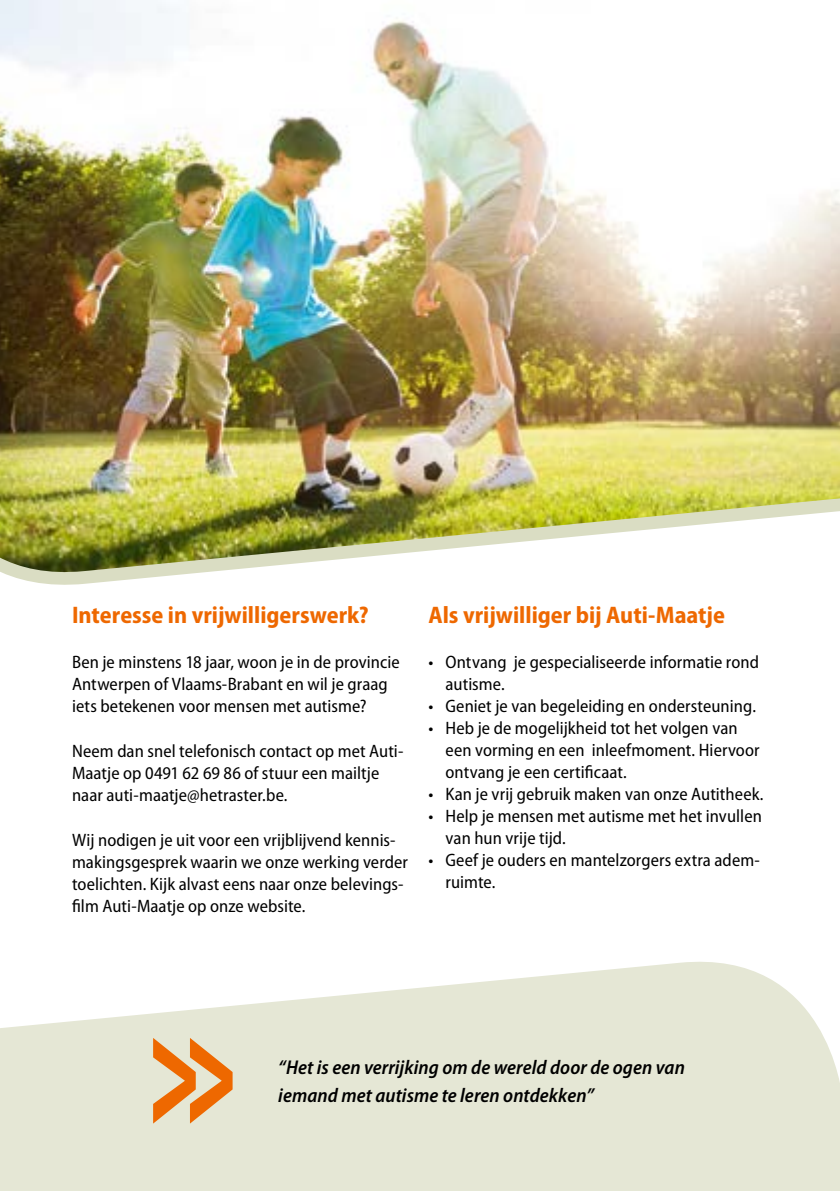
<style>
.page{position:relative;width:840px;height:1191px;background:#fff}
.page>*{position:absolute;margin:0;border:0;box-sizing:border-box;transform-origin:0 0}
.t1{font:700 semi-condensed 24px "Myriad Pro";color:#ee6800}
.t2{font:italic 600 semi-condensed 20px/28px "Myriad Pro";letter-spacing:.005em;color:#000}
.t3{font:semi-condensed 18px/22px "Myriad Pro";letter-spacing:.005em;color:#000}
</style>
<div class="page">
<svg style="left:0;top:961px;width:839px;height:230px;background:#e8eadb"></svg>
<img style="left:0;top:0;width:839px;height:585px">
<svg style="left:153px;top:1037px;width:79px;height:86px;background:#e8b079"></svg>
<h1 class="t1" style="left:72px;top:600px;width:298px">Interesse in vrijwilligerswerk?</h1>
<p class="t3" style="left:72px;top:651px;width:329px">Ben je minstens 18 jaar, woon je in de provincie<br>Antwerpen of Vlaams-Brabant en wil je graag iets betekenen voor mensen met autisme?</p>
<p class="t3" style="left:72px;top:739px;width:333px">Neem dan snel telefonisch contact op met Auti-<br>Maatje op 0491 62 69 86 of stuur een mailtje naar auti-maatje@hetraster.be.</p>
<p class="t3" style="left:72px;top:828px;width:337px">Wij nodigen je uit voor een vrijblijvend kennis&shy;makingsgesprek waarin we onze werking verder toelichten. Kijk alvast eens naar onze belevings&shy;film Auti-Maatje op onze website.</p>
<h1 class="t1" style="left:428px;top:600px;width:298px">Als vrijwilliger bij Auti-Maatje</h1>
<p class="t3" style="left:445px;top:651px;width:315px;text-indent:-17px">• Ontvang je gespecialiseerde informatie rond autisme.</p>
<p class="t3" style="left:428px;top:695px;width:329px">• Geniet je van begeleiding en ondersteuning.</p>
<p class="t3" style="left:445px;top:717px;width:315px;text-indent:-17px">• Heb je de mogelijkheid tot het volgen van een vorming en een inleefmoment. Hiervoor ontvang je een certificaat.</p>
<p class="t3" style="left:428px;top:783px;width:336px">• Kan je vrij gebruik maken van onze Autitheek.</p>
<p class="t3" style="left:445px;top:805px;width:318px;text-indent:-17px">• Help je mensen met autisme met het invullen van hun vrije tijd.</p>
<p class="t3" style="left:445px;top:849px;width:316px;text-indent:-17px">• Geef je ouders en mantelzorgers extra adem&shy;ruimte.</p>
<p class="t2" style="left:278px;top:1053px;width:408px">“Het is een verrijking om de wereld door de ogen van iemand met autisme te leren ontdekken”</p>
</div>
